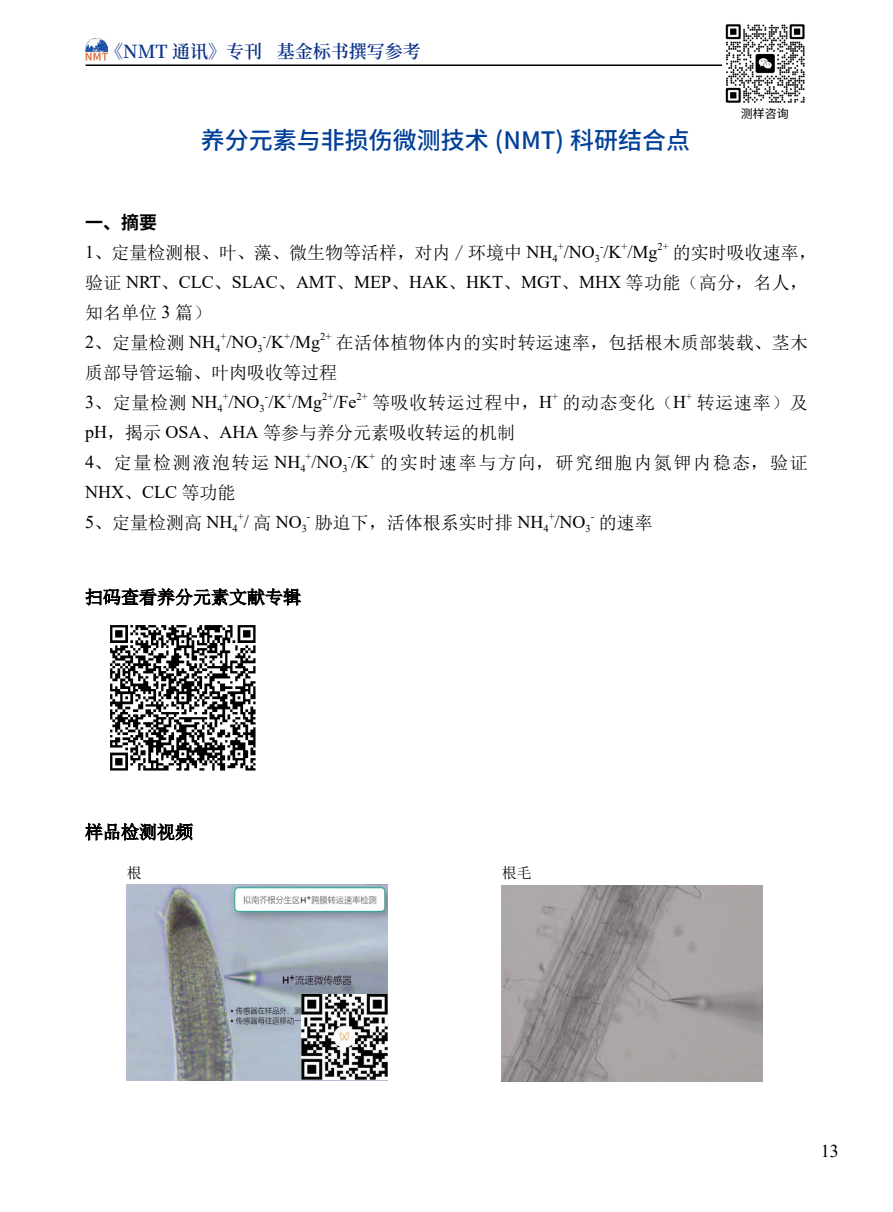
<style>
.page{position:relative;width:893px;height:1212px;background:#fff}
.page>*{position:absolute;margin:0;border:0;box-sizing:border-box;transform-origin:0 0}
.t1{font:500 24px "Noto Sans Hans";color:#003f98}
.t2{font:18px/30px "Sim Sun";color:#000}
.t3{font:18px "Times New Roman";color:#000}
.t4{font:18px "Sim Sun";letter-spacing:.095em;color:#000}
.t5{font:600 18px "Source Han Serif CN";color:#0c3388}
.t6{font:18px "Sim Sun";color:#040000}
.t7{font:18px "Sim Sun";letter-spacing:.04em;color:#000}
.t8{font:700 18px "Noto Sans Hans";color:#000}
.t9{font:15px "Sim Sun";color:#000}
.t10{font:12px "Noto Sans Hans";color:#000}
.t11{font:10.5px "Times New Roman";color:#000}
.s1{font-family:"Times New Roman"}
.s2{font-family:"Sim Sun"}
</style>
<div class="page">
<hr style="left:86px;top:64px;width:721px;height:2px;background:#000">
<img style="left:86px;top:38px;width:22px;height:22px">
<img style="left:722px;top:24px;width:85px;height:79px">
<img style="left:110px;top:625px;width:146px;height:146px">
<svg style="left:85px;top:823px;width:108px;height:17px"></svg>
<svg style="left:85px;top:588px;width:216px;height:18px"></svg>
<img style="left:502px;top:886px;width:261px;height:195px">
<img style="left:127px;top:885px;width:261px;height:195px">
<img style="left:302px;top:994px;width:86px;height:86px">
<p class="t5" style="left:105px;top:41px;width:317px">《NMT 通讯》专刊 基金标书撰写参考</p>
<h1 class="t1" style="left:201px;top:126px;width:491px">养分元素与非损伤微测技术 (NMT) 科研结合点</h1>
<p class="t10" style="left:741px;top:106px;width:49px">测样咨询</p>
<p class="t8" style="left:85px;top:212px;width:73px">一、摘要</p>
<p class="t2" style="left:85px;top:237px;width:574px"><span class="s1">1</span>、定量检测根、叶、藻、微生物等活样，对内 / 环境中 <span class="s1">NH</span><sub>4</sub> <span class="s1">/NO</span><sub>3</sub> <span class="s1">/K /Mg</span></p>
<p class="t11" style="left:558px;top:239px;width:7px">+</p>
<p class="t11" style="left:600px;top:239px;width:5px">-</p>
<p class="t11" style="left:621px;top:239px;width:7px">+</p>
<p class="t11" style="left:657px;top:239px;width:13px">2+</p>
<p class="t2" style="left:673px;top:237px;width:145px">的实时吸收速率，</p>
<p class="t3" style="left:85px;top:269px;width:724px"><span class="s2">验证</span> NRT<span class="s2">、</span>CLC<span class="s2">、</span>SLAC<span class="s2">、</span>AMT<span class="s2">、</span>MEP<span class="s2">、</span>HAK<span class="s2">、</span>HKT<span class="s2">、</span>MGT<span class="s2">、</span>MHX <span class="s2">等功能（高分，名人，</span></p>
<p class="t2" style="left:85px;top:297px;width:127px">知名单位 <span class="s1">3</span> 篇）</p>
<p class="t3" style="left:85px;top:329px;width:237px">2<span class="s2">、定量检测</span> NH<sub>4</sub> /NO<sub>3</sub> /K /Mg</p>
<p class="t11" style="left:221px;top:329px;width:7px">+</p>
<p class="t11" style="left:263px;top:329px;width:5px">-</p>
<p class="t11" style="left:284px;top:329px;width:7px">+</p>
<p class="t11" style="left:320px;top:329px;width:13px">2+</p>
<p class="t2" style="left:85px;top:327px;width:724px;text-indent:251px">在活体植物体内的实时转运速率，包括根木质部装载、茎木质部导管运输、叶肉吸收等过程</p>
<p class="t3" style="left:85px;top:389px;width:239px">3<span class="s2">、定量检测</span> NH<sub>4</sub> /NO<sub>3</sub> /K /Mg</p>
<p class="t11" style="left:223px;top:389px;width:7px">+</p>
<p class="t11" style="left:265px;top:389px;width:5px">-</p>
<p class="t11" style="left:286px;top:389px;width:7px">+</p>
<p class="t11" style="left:322px;top:389px;width:13px">2+</p>
<p class="t3" style="left:333px;top:389px;width:25px">/Fe</p>
<p class="t11" style="left:356px;top:389px;width:13px">2+</p>
<p class="t7" style="left:372px;top:393px;width:181px">等吸收转运过程中，<span class="s1">H</span></p>
<p class="t11" style="left:552px;top:389px;width:7px">+</p>
<p class="t2" style="left:563px;top:387px;width:125px">的动态变化（<span class="s1">H</span></p>
<p class="t11" style="left:686px;top:389px;width:7px">+</p>
<p class="t2" style="left:697px;top:387px;width:113px">转运速率）及</p>
<p class="t2" style="left:85px;top:417px;width:432px"><span class="s1">pH</span>，揭示 <span class="s1">OSA</span>、<span class="s1">AHA</span> 等参与养分元素吸收转运的机制<br><span class="s1">4</span>、定量检测液泡转运 <span class="s1">NH</span><sub>4</sub> <span class="s1">/NO</span><sub>3</sub> <span class="s1">/K</span></p>
<p class="t11" style="left:306px;top:449px;width:7px">+</p>
<p class="t11" style="left:348px;top:449px;width:5px">-</p>
<p class="t11" style="left:369px;top:449px;width:7px">+</p>
<p class="t4" style="left:380px;top:453px;width:429px">的实时速率与方向，研究细胞内氮钾内稳态，验证</p>
<p class="t3" style="left:85px;top:479px;width:152px">NHX<span class="s2">、</span>CLC <span class="s2">等功能</span></p>
<p class="t2" style="left:85px;top:507px;width:569px"><span class="s1">5</span>、定量检测高 <span class="s1">NH</span><sub>4</sub> <span class="s1">/</span> 高 <span class="s1">NO</span><sub>3</sub> 胁迫下，活体根系实时排 <span class="s1">NH</span><sub>4</sub> <span class="s1">/NO</span><sub>3</sub> 的速率</p>
<p class="t11" style="left:238px;top:509px;width:7px">+</p>
<p class="t11" style="left:307px;top:509px;width:5px">-</p>
<p class="t11" style="left:549px;top:509px;width:7px">+</p>
<p class="t11" style="left:591px;top:509px;width:5px">-</p>
<p class="t6" style="left:85px;top:588px;width:217px">扫码查看养分元素文献专辑</p>
<p class="t2" style="left:85px;top:817px;width:109px">样品检测视频</p>
<p class="t9" style="left:127px;top:865px;width:16px">根</p>
<p class="t9" style="left:502px;top:865px;width:31px">根毛</p>
<p class="t3" style="left:821px;top:1138px;width:19px">13</p>
</div>
